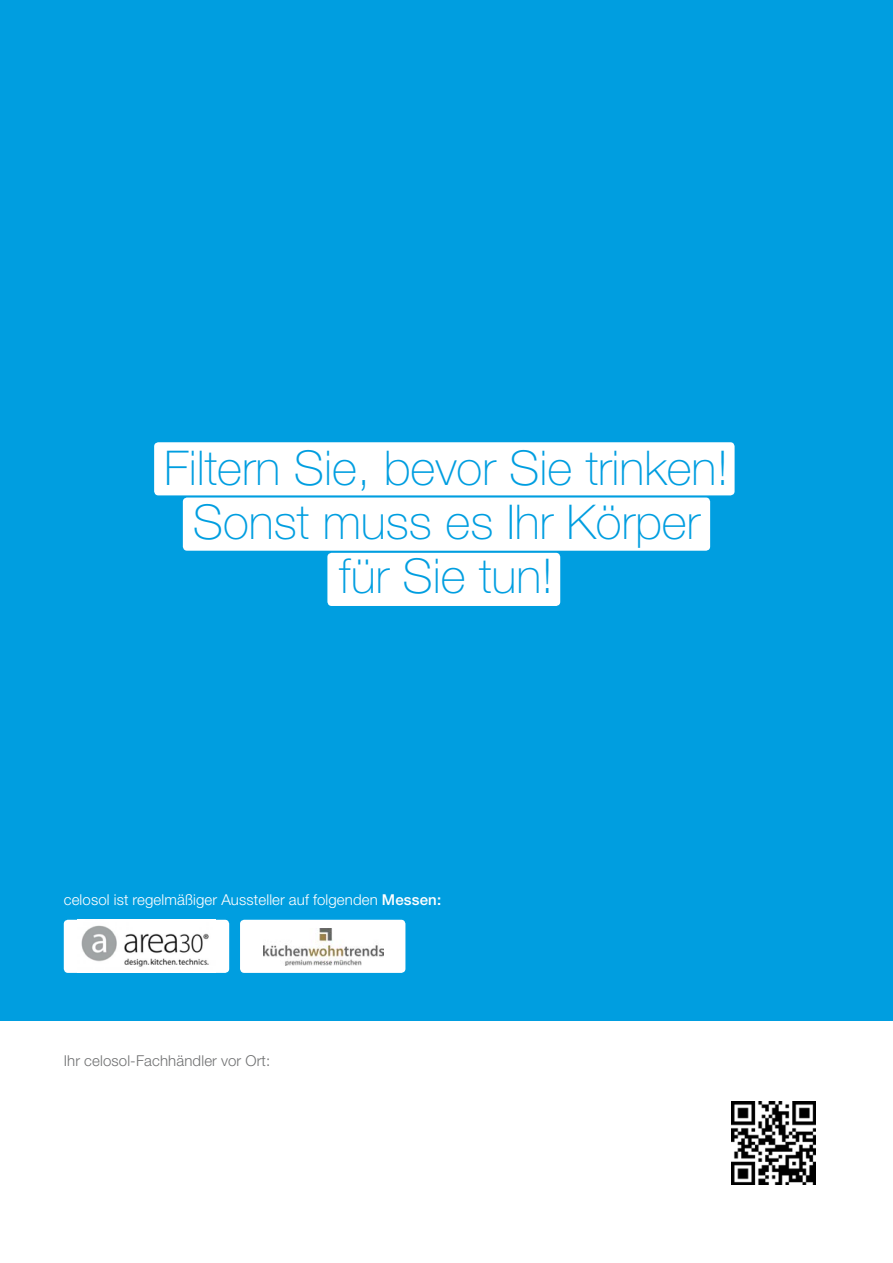
<style>
.page{position:relative;width:893px;height:1263px;background:#fff}
.page>*{position:absolute;margin:0;border:0;box-sizing:border-box;transform-origin:0 0}
.t1{font:100 48px/54px "Helvetica Neue LT";color:#009ee0;text-align:center}
.t2{font:300 15px "Helvetica Neue LT";letter-spacing:.01em;color:#fff}
.t3{font:300 15px "Helvetica Neue LT";letter-spacing:.01em;color:#707172}
.s1{font-weight:500}
</style>
<div class="page">
<div style="left:0;top:0;width:893px;height:1020px;background:#009ee0"></div>
<img style="left:731px;top:1101px;width:84px;height:84px">
<div style="left:64px;top:920px;width:165px;height:53px;background:#fff;border-radius:4px"></div>
<img style="left:81px;top:925px;width:128px;height:42px">
<div style="left:240px;top:920px;width:165px;height:53px;background:#fff;border-radius:4px"></div>
<img style="left:264px;top:929px;width:120px;height:36px">
<div style="left:154px;top:442px;width:581px;height:53px;background:#fff;border-radius:4px"></div>
<div style="left:183px;top:497px;width:527px;height:54px;background:#fff;border-radius:4px"></div>
<div style="left:327px;top:553px;width:233px;height:53px;background:#fff;border-radius:4px"></div>
<p class="t1" style="left:164px;top:441px;width:566px">Filtern Sie, bevor Sie trinken!<br>Sonst muss es Ihr Körper für Sie tun!</p>
<p class="t2" style="left:64px;top:890px;width:379px">celosol ist regelmäßiger Aussteller auf folgenden <span class="s1">Messen:</span></p>
<p class="t3" style="left:64px;top:1052px;width:208px">Ihr celosol-Fachhändler vor Ort:</p>
</div>
